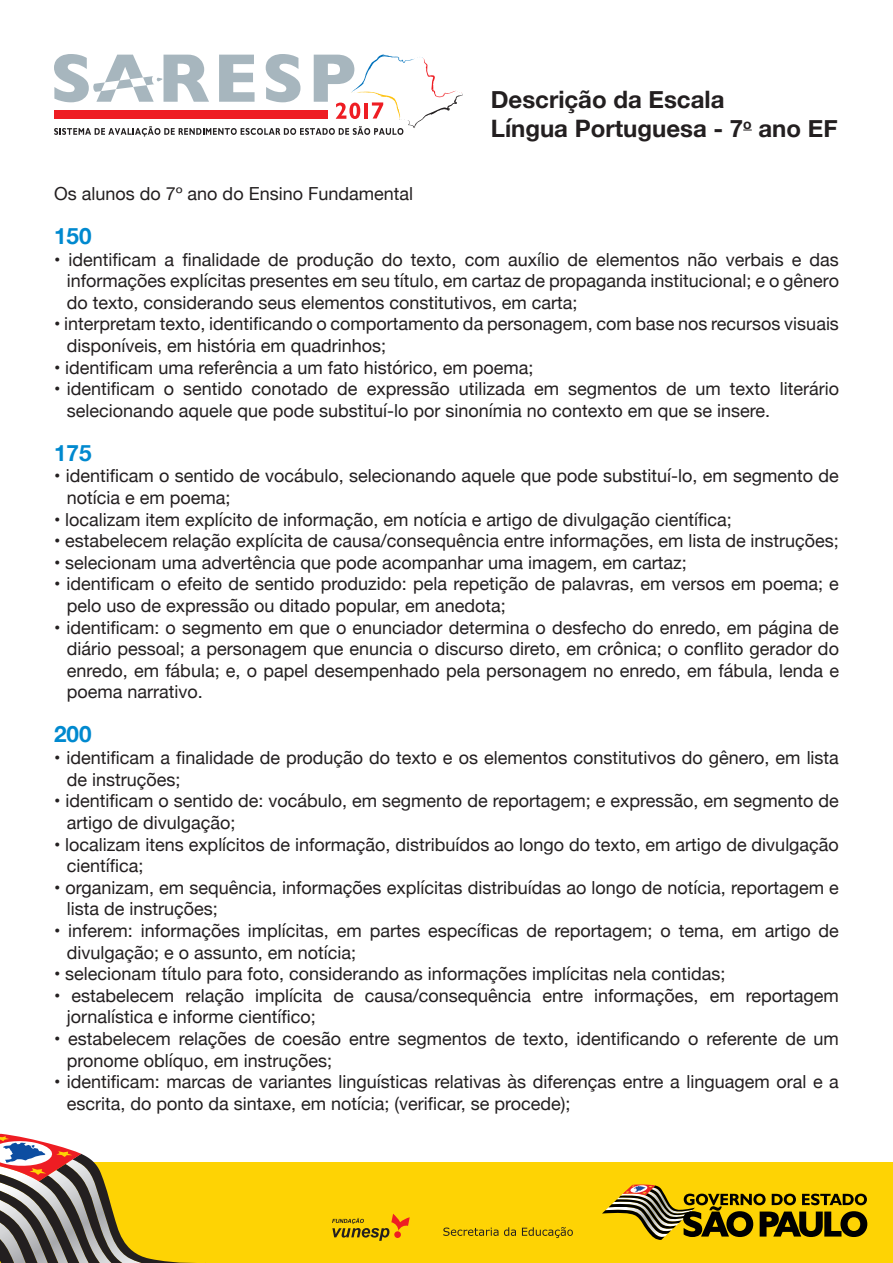
<style>
.page{position:relative;width:893px;height:1263px;background:#fff}
.page>*{position:absolute;margin:0;border:0;box-sizing:border-box;transform-origin:0 0}
.t1{font:700 24px/28.8px "Helvetica Neue";color:#231f20}
.t2{font:700 22.5px "Helvetica Neue";color:#0089cf}
.t3{font:18px/21.6px "Helvetica Neue";color:#231f20}
</style>
<div class="page">
<div style="left:0;top:1162px;width:893px;height:101px;background:#fed304"></div>
<svg style="left:332px;top:1214px;width:78px;height:27px"></svg>
<svg style="left:443px;top:1227px;width:130px;height:11px"></svg>
<svg style="left:602px;top:1184px;width:265px;height:56px"></svg>
<svg style="left:0;top:1134px;width:195px;height:129px"></svg>
<svg style="left:54px;top:54px;width:409px;height:83px"></svg>
<h1 class="t1" style="left:491px;top:85px;width:348px">Descrição da Escala<br>Língua Portuguesa - 7<sup>o</sup> ano EF</h1>
<p class="t3" style="left:54px;top:184px;width:361px">Os alunos do 7º ano do Ensino Fundamental</p>
<p class="t2" style="left:54px;top:218px;width:39px">150</p>
<p class="t3" style="left:67px;top:249px;width:774px;text-align:justify;text-indent:-13px">• identificam a finalidade de produção do texto, com auxílio de elementos não verbais e das informações explícitas presentes em seu título, em cartaz de propaganda institucional; e o gênero do texto, considerando seus elementos constitutivos, em carta;</p>
<p class="t3" style="left:67px;top:314px;width:774px;text-indent:-13px">• interpretam texto, identificando o comportamento da personagem, com base nos recursos visuais disponíveis, em história em quadrinhos;</p>
<p class="t3" style="left:54px;top:357px;width:481px">• identificam uma referência a um fato histórico, em poema;</p>
<p class="t3" style="left:67px;top:379px;width:774px;text-indent:-13px">• identificam o sentido conotado de expressão utilizada em segmentos de um texto literário selecionando aquele que pode substituí-lo por sinonímia no contexto em que se insere.</p>
<p class="t2" style="left:54px;top:435px;width:39px">175</p>
<p class="t3" style="left:67px;top:466px;width:774px;text-indent:-13px">• identificam o sentido de vocábulo, selecionando aquele que pode substituí-lo, em segmento de notícia e em poema;</p>
<p class="t3" style="left:54px;top:509px;width:679px">• localizam item explícito de informação, em notícia e artigo de divulgação científica;</p>
<p class="t3" style="left:54px;top:531px;width:786px">• estabelecem relação explícita de causa/consequência entre informações, em lista de instruções;</p>
<p class="t3" style="left:54px;top:553px;width:634px">• selecionam uma advertência que pode acompanhar uma imagem, em cartaz;</p>
<p class="t3" style="left:67px;top:574px;width:774px;text-indent:-13px">• identificam o efeito de sentido produzido: pela repetição de palavras, em versos em poema; e pelo uso de expressão ou ditado popular, em anedota;</p>
<p class="t3" style="left:67px;top:617px;width:774px;text-align:justify;text-indent:-13px">• identificam: o segmento em que o enunciador determina o desfecho do enredo, em página de diário pessoal; a personagem que enuncia o discurso direto, em crônica; o conflito gerador do enredo, em fábula; e, o papel desempenhado pela personagem no enredo, em fábula, lenda e poema narrativo.</p>
<p class="t2" style="left:54px;top:717px;width:39px">200</p>
<p class="t3" style="left:67px;top:748px;width:774px;text-indent:-13px">• identificam a finalidade de produção do texto e os elementos constitutivos do gênero, em lista de instruções;</p>
<p class="t3" style="left:67px;top:791px;width:774px;text-indent:-13px">• identificam o sentido de: vocábulo, em segmento de reportagem; e expressão, em segmento de artigo de divulgação;</p>
<p class="t3" style="left:67px;top:834px;width:774px;text-indent:-13px">• localizam itens explícitos de informação, distribuídos ao longo do texto, em artigo de divulgação científica;</p>
<p class="t3" style="left:67px;top:877px;width:774px;text-indent:-13px">• organizam, em sequência, informações explícitas distribuídas ao longo de notícia, reportagem e lista de instruções;</p>
<p class="t3" style="left:67px;top:921px;width:774px;text-indent:-13px">• inferem: informações implícitas, em partes específicas de reportagem; o tema, em artigo de divulgação; e o assunto, em notícia;</p>
<p class="t3" style="left:54px;top:964px;width:673px">• selecionam título para foto, considerando as informações implícitas nela contidas;</p>
<p class="t3" style="left:67px;top:985px;width:774px;text-indent:-13px">• estabelecem relação implícita de causa/consequência entre informações, em reportagem jornalística e informe científico;</p>
<p class="t3" style="left:67px;top:1029px;width:774px;text-indent:-13px">• estabelecem relações de coesão entre segmentos de texto, identificando o referente de um pronome oblíquo, em instruções;</p>
<p class="t3" style="left:67px;top:1072px;width:774px;text-indent:-13px">• identificam: marcas de variantes linguísticas relativas às diferenças entre a linguagem oral e a escrita, do ponto da sintaxe, em notícia; (verificar, se procede);</p>
</div>
